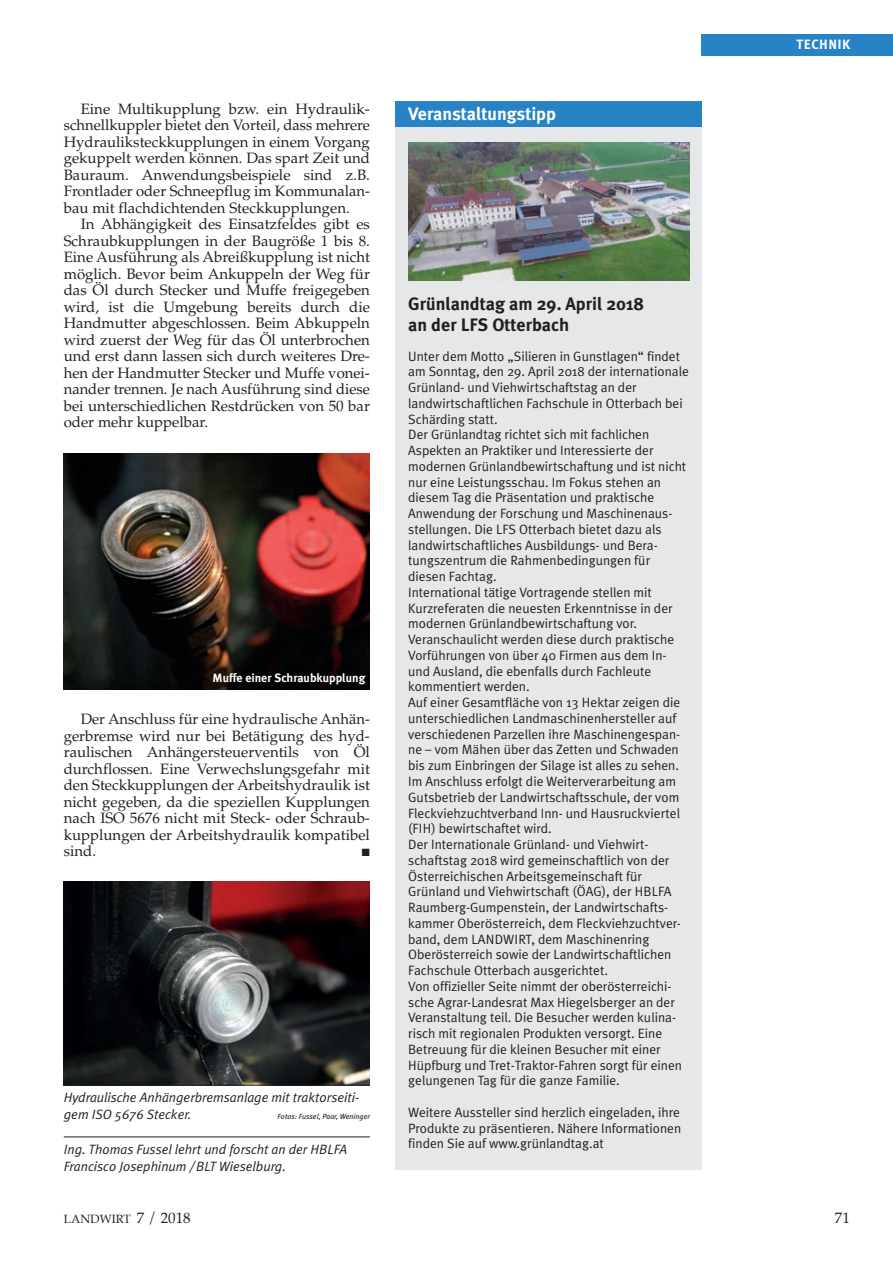
<style>
.page{position:relative;width:893px;height:1263px;background:#fff}
.page>*{position:absolute;margin:0;border:0;box-sizing:border-box;transform-origin:0 0}
.t1{font:700 18px/21px "Meta Plus";color:#231f20}
.t2{font:700 18px "Meta Plus";color:#fff}
.t3{font:15px/16.5px "Palatino LT Std";color:#231f20;text-align:justify}
.t4{font:15px "Palatino";color:#231f20}
.t5{font:13.5px/15.8px "Meta Plus";color:#231f20}
.t6{font:italic 13.5px/16.5px "Meta Plus";color:#231f20}
.t7{font:700 13.5px "Meta Plus";letter-spacing:.03em;color:#fff}
.t8{font:700 12px "Meta Plus";color:#fff}
.t9{font:12px "Palatino";color:#231f20}
.t10{font:10.5px "Zapf Dingbats ITC";color:#231f20}
.t11{font:italic 7.5px "Meta Plus";color:#231f20}
.s1{font-size:15px}
</style>
<div class="page">
<div style="left:702px;top:34px;width:191px;height:21px;background:#2783c5"></div>
<img style="left:64px;top:454px;width:306px;height:236px">
<img style="left:64px;top:882px;width:306px;height:203px">
<hr style="left:64px;top:1137px;width:306px;height:1px;background:#231f20">
<hr style="left:64px;top:1085px;width:306px;height:1px;background:#231f20">
<div style="left:395px;top:102px;width:307px;height:1068px;background:#e6e7e9"></div>
<div style="left:395px;top:101px;width:307px;height:25px;background:#2783c5"></div>
<img style="left:408px;top:142px;width:282px;height:139px">
<p class="t3" style="left:64px;top:101px;width:308px;text-indent:17px">Eine Multikupplung bzw. ein Hydraulik&shy;schnellkuppler bietet den Vorteil, dass mehrere Hydrauliksteckkupplungen in einem Vorgang gekuppelt werden können. Das spart Zeit und Bauraum. Anwendungsbeispiele sind z.B.<br>Frontlader oder Schneepflug im Kommunalan&shy;bau mit flachdichtenden Steckkupplungen.</p>
<p class="t3" style="left:64px;top:216px;width:308px;text-indent:17px">In Abhängigkeit des Einsatzfeldes gibt es Schraubkupplungen in der Baugröße 1 bis 8.<br>Eine Ausführung als Abreißkupplung ist nicht möglich. Bevor beim Ankuppeln der Weg für das Öl durch Stecker und Muffe freigegeben wird, ist die Umgebung bereits durch die Handmutter abgeschlossen. Beim Abkuppeln wird zuerst der Weg für das Öl unterbrochen und erst dann lassen sich durch weiteres Dre&shy;hen der Handmutter Stecker und Muffe vonei&shy;nander trennen. Je nach Ausführung sind diese bei unterschiedlichen Restdrücken von 50 bar oder mehr kuppelbar.</p>
<p class="t8" style="left:213px;top:671px;width:154px">Muffe einer Schraubkupplung</p>
<p class="t3" style="left:64px;top:711px;width:308px;text-indent:17px">Der Anschluss für eine hydraulische Anhän&shy;gerbremse wird nur bei Betätigung des hyd&shy;raulischen Anhängersteuerventils von Öl durchflossen. Eine Verwechslungsgefahr mit den Steckkupplungen der Arbeitshydraulik ist nicht gegeben, da die speziellen Kupplungen nach ISO 5676 nicht mit Steck- oder Schraub&shy;kupplungen der Arbeitshydraulik kompatibel sind.</p>
<p class="t10" style="left:362px;top:848px;width:9px">■</p>
<p class="t6" style="left:64px;top:1089px;width:297px">Hydraulische Anhängerbremsanlage mit traktorseiti&shy;gem ISO 5676 Stecker.</p>
<p class="t11" style="left:278px;top:1112px;width:94px">Fotos: Fussel, Paar, Weninger</p>
<p class="t6" style="left:64px;top:1141px;width:285px">Ing. Thomas Fussel lehrt und forscht an der HBLFA<br>Francisco Josephinum / BLT Wieselburg.</p>
<h1 class="t2" style="left:408px;top:103px;width:149px">Veranstaltungstipp</h1>
<h1 class="t1" style="left:408px;top:293px;width:238px">Grünlandtag am 29. April 2018 an der LFS Otterbach</h1>
<p class="t5" style="left:408px;top:348px;width:282px">Unter dem Motto „Silieren in Gunstlagen“ findet am Sonntag, den 29. April 2018 der internationale Grünland- und Viehwirtschaftstag an der landwirtschaftlichen Fachschule in Otterbach bei Schärding statt.<br>Der Grünlandtag richtet sich mit fachlichen Aspekten an Praktiker und Interessierte der modernen Grünlandbewirtschaftung und ist nicht nur eine Leistungsschau. Im Fokus stehen an diesem Tag die Präsentation und praktische Anwendung der Forschung und Maschinenaus&shy;stellungen. Die LFS Otterbach bietet dazu als landwirtschaftliches Ausbildungs- und Bera&shy;tungszentrum die Rahmenbedingungen für diesen Fachtag.<br>International tätige Vortragende stellen mit Kurzreferaten die neuesten Erkenntnisse in der modernen Grünlandbewirtschaftung vor.<br>Veranschaulicht werden diese durch praktische Vorführungen von über 40 Firmen aus dem In&shy;und Ausland, die ebenfalls durch Fachleute kommentiert werden.<br>Auf einer Gesamtfläche von 13 Hektar zeigen die unterschiedlichen Landmaschinenhersteller auf verschiedenen Parzellen ihre Maschinengespan&shy;ne – vom Mähen über das Zetten und Schwaden bis zum Einbringen der Silage ist alles zu sehen.<br>Im Anschluss erfolgt die Weiterverarbeitung am Gutsbetrieb der Landwirtschaftsschule, der vom Fleckviehzuchtverband Inn- und Hausruckviertel (FIH) bewirtschaftet wird.<br>Der Internationale Grünland- und Viehwirt&shy;schaftstag 2018 wird gemeinschaftlich von der Österreichischen Arbeitsgemeinschaft für Grünland und Viehwirtschaft (ÖAG), der HBLFA Raumberg-Gumpenstein, der Landwirtschafts&shy;kammer Oberösterreich, dem Fleckviehzuchtver&shy;band, dem LANDWIRT, dem Maschinenring Oberösterreich sowie der Landwirtschaftlichen Fachschule Otterbach ausgerichtet.<br>Von offizieller Seite nimmt der oberösterreichi&shy;sche Agrar-Landesrat Max Hiegelsberger an der Veranstaltung teil. Die Besucher werden kulina&shy;risch mit regionalen Produkten versorgt. Eine Betreuung für die kleinen Besucher mit einer Hüpfburg und Tret-Traktor-Fahren sorgt für einen gelungenen Tag für die ganze Familie.</p>
<p class="t5" style="left:408px;top:1104px;width:275px;text-align:justify">Weitere Aussteller sind herzlich eingeladen, ihre Produkte zu präsentieren. Nähere Informationen finden Sie auf www.grünlandtag.at</p>
<p class="t7" style="left:796px;top:37px;width:56px">TECHNIK</p>
<p class="t9" style="left:64px;top:1209px;width:128px">LANDWIRT <span class="s1">7 / 2018</span></p>
<p class="t4" style="left:835px;top:1205px;width:16px">71</p>
</div>
